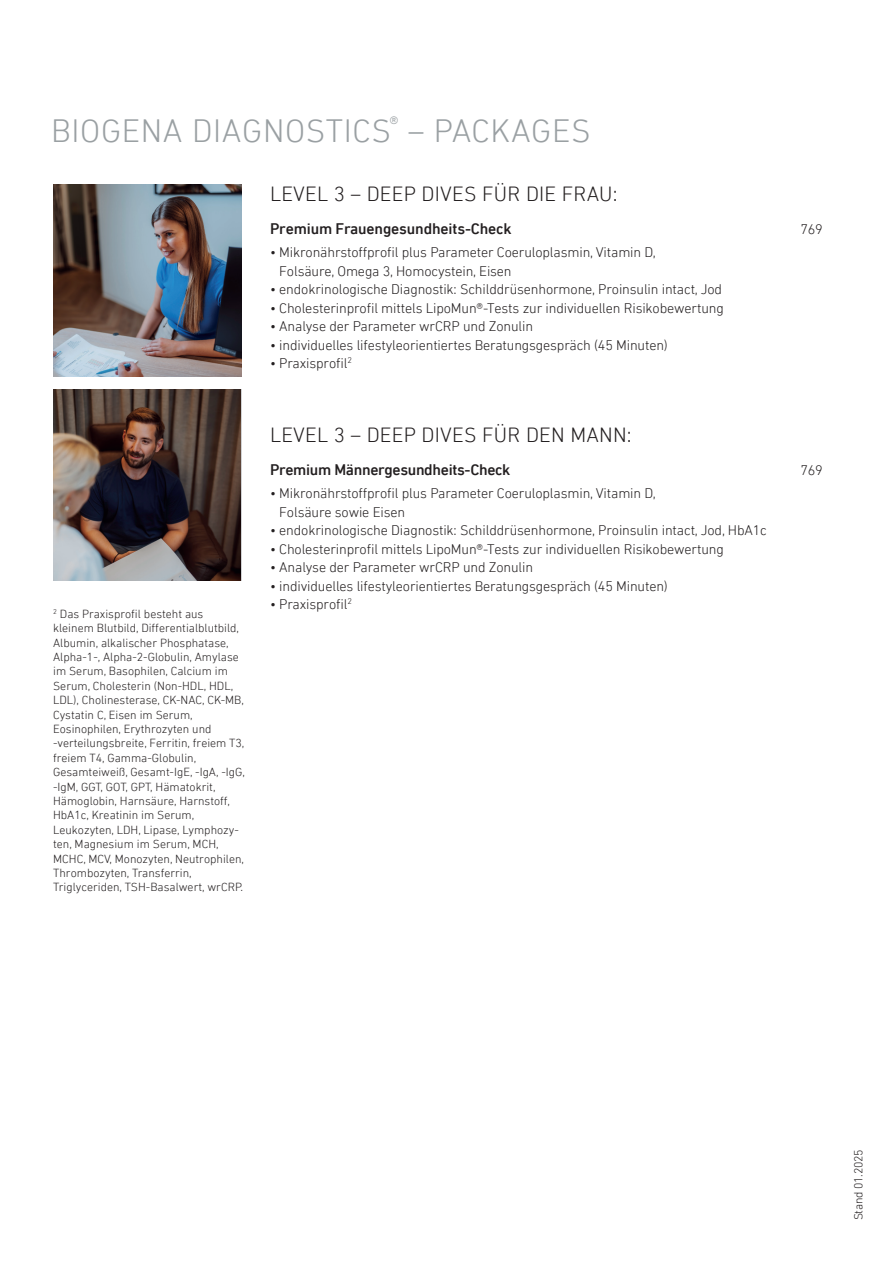
<style>
.page{position:relative;width:893px;height:1263px;background:#fff}
.page>*{position:absolute;margin:0;border:0;box-sizing:border-box;transform-origin:0 0}
.t1{font:300 33px "DIN Next LT Pro";letter-spacing:.02em;color:#9aa0a3}
.t2{font:300 21px "DIN Next LT Pro";letter-spacing:.01em;color:#231f20}
.t3{font:500 15.6px "DIN Next LT Pro";letter-spacing:-.02em;color:#231f20}
.t4{font:300 14.25px/18.6px "DIN Next LT Pro";letter-spacing:-.01em;color:#231f20}
.t5{font:300 12px/14.4px "DIN Next LT Pro";color:#231f20}
.t6{font:300 12px "DIN Next LT Pro";letter-spacing:-.02em;color:#231f20}
</style>
<div class="page">
<img style="left:53px;top:185px;width:188px;height:191px">
<img style="left:53px;top:389px;width:187px;height:191px">
<h1 class="t1" style="left:51px;top:112px;width:541px">BIOGENA DIAGNOSTICS<sup>®</sup> – PACKAGES</h1>
<p class="t5" style="left:53px;top:606px;width:193px"><sup>2</sup> Das Praxisprofil besteht aus kleinem Blutbild, Differentialblutbild, Albumin, alkalischer Phosphatase, Alpha-1-, Alpha-2-Globulin, Amylase im Serum, Basophilen, Calcium im Serum, Cholesterin (Non-HDL, HDL, LDL), Cholinesterase, CK-NAC, CK-MB, Cystatin C, Eisen im Serum, Eosinophilen, Erythrozyten und -verteilungsbreite, Ferritin, freiem T3, freiem T4, Gamma-Globulin, Gesamteiweiß, Gesamt-IgE, -IgA, -IgG, -IgM, GGT, GOT, GPT, Hämatokrit, Hämoglobin, Harnsäure, Harnstoff, HbA1c, Kreatinin im Serum, Leukozyten, LDH, Lipase, Lymphozy&shy;ten, Magnesium im Serum, MCH, MCHC, MCV, Monozyten, Neutrophilen, Thrombozyten, Transferrin, Triglyceriden, TSH-Basalwert, wrCRP.</p>
<h2 class="t2" style="left:270px;top:182px;width:349px">LEVEL 3 – DEEP DIVES FÜR DIE FRAU:</h2>
<p class="t3" style="left:270px;top:220px;width:243px">Premium Frauengesundheits-Check</p>
<p class="t4" style="left:800px;top:220px;width:24px">769</p>
<p class="t4" style="left:279px;top:243px;width:378px;text-indent:-9px">• Mikronährstoffprofil plus Parameter Coeruloplasmin, Vitamin D,<br>Folsäure, Omega 3, Homocystein, Eisen</p>
<p class="t4" style="left:270px;top:280px;width:454px">• endokrinologische Diagnostik: Schilddrüsenhormone, Proinsulin intact, Jod</p>
<p class="t4" style="left:270px;top:299px;width:455px">• Cholesterinprofil mittels LipoMun®-Tests zur individuellen Risikobewertung</p>
<p class="t4" style="left:270px;top:317px;width:265px">• Analyse der Parameter wrCRP und Zonulin</p>
<p class="t4" style="left:270px;top:336px;width:399px">• individuelles lifestyleorientiertes Beratungsgespräch (45 Minuten)</p>
<p class="t4" style="left:270px;top:354px;width:83px">• Praxisprofil<sup>2</sup></p>
<h2 class="t2" style="left:270px;top:422px;width:363px">LEVEL 3 – DEEP DIVES FÜR DEN MANN:</h2>
<p class="t3" style="left:270px;top:461px;width:242px">Premium Männergesundheits-Check</p>
<p class="t4" style="left:800px;top:461px;width:24px">769</p>
<p class="t4" style="left:279px;top:484px;width:378px;text-indent:-9px">• Mikronährstoffprofil plus Parameter Coeruloplasmin, Vitamin D,<br>Folsäure sowie Eisen</p>
<p class="t4" style="left:270px;top:521px;width:498px">• endokrinologische Diagnostik: Schilddrüsenhormone, Proinsulin intact, Jod, HbA1c</p>
<p class="t4" style="left:270px;top:539px;width:455px">• Cholesterinprofil mittels LipoMun®-Tests zur individuellen Risikobewertung</p>
<p class="t4" style="left:270px;top:558px;width:265px">• Analyse der Parameter wrCRP und Zonulin</p>
<p class="t4" style="left:270px;top:576px;width:399px">• individuelles lifestyleorientiertes Beratungsgespräch (45 Minuten)</p>
<p class="t4" style="left:270px;top:594px;width:83px">• Praxisprofil<sup>2</sup></p>
<p class="t6" style="left:851px;top:1220px;width:72px;rotate:-90deg">Stand 01.2025</p>
</div>
